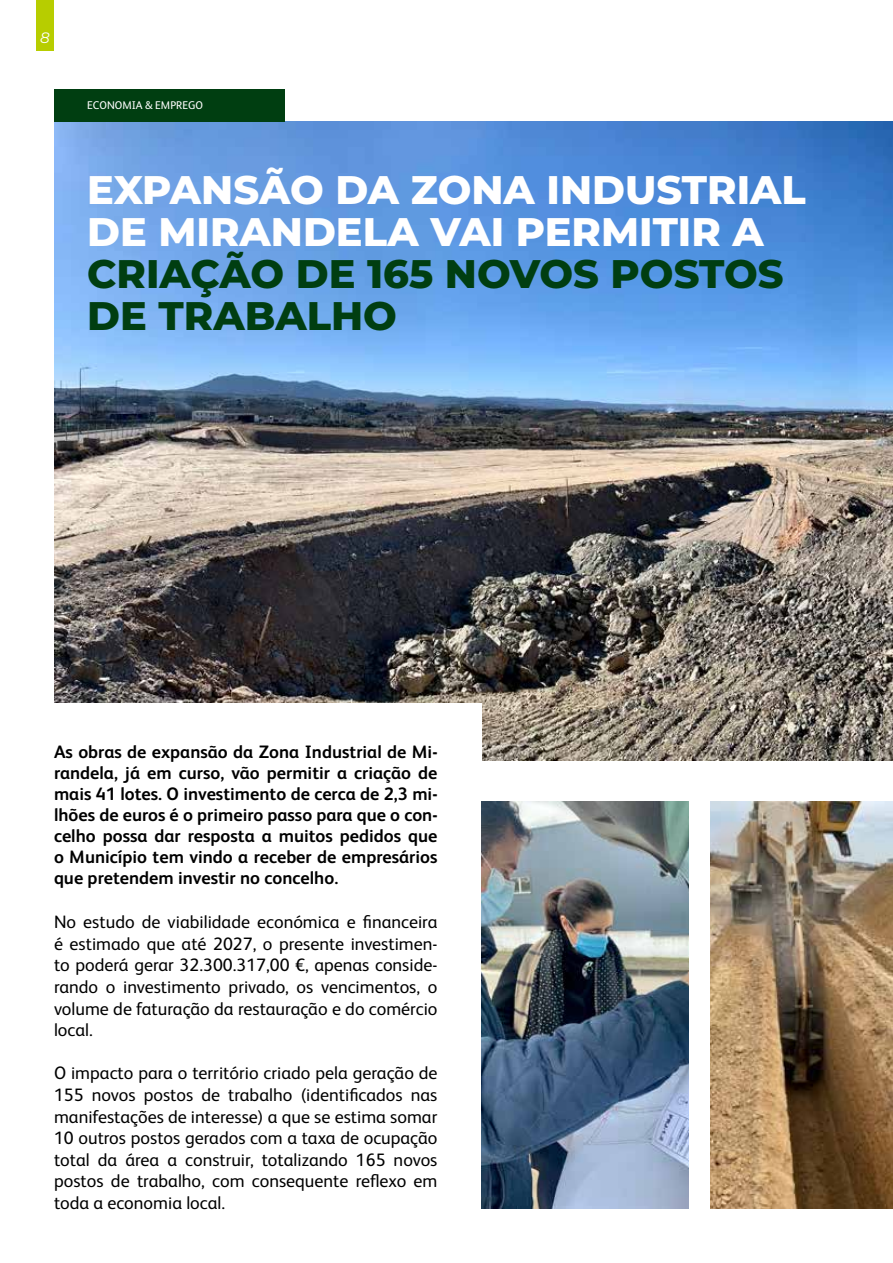
<style>
.page{position:relative;width:893px;height:1263px;background:#fff}
.page>*{position:absolute;margin:0;border:0;box-sizing:border-box;transform-origin:0 0}
.t1{font:800 39.9px/42px "Montserrat";color:#fff}
.t2{font:800 39.9px/42px "Montserrat";color:#003e11}
.t3{font:18px/21.6px "FS Albert Pro";color:#000;text-align:justify}
.t4{font:700 18px/21px "FS Albert Pro";color:#000;text-align:justify}
.t5{font:italic 15.15px "Montserrat";color:#fff}
.t6{font:11.25px "FS Albert Pro";color:#fff}
</style>
<div class="page">
<div style="left:36px;top:0;width:18px;height:50px;background:#b7cd00"></div>
<img style="left:54px;top:121px;width:839px;height:639px">
<div style="left:54px;top:89px;width:231px;height:32px;background:#003e11"></div>
<div style="left:40px;top:703px;width:442px;height:151px;background:#fff"></div>
<img style="left:482px;top:801px;width:207px;height:408px">
<img style="left:710px;top:801px;width:183px;height:408px">
<p class="t5" style="left:40px;top:27px;width:11px">8</p>
<p class="t6" style="left:87px;top:97px;width:117px">ECONOMIA &amp; EMPREGO</p>
<h1 class="t1" style="left:87px;top:166px;width:720px">EXPANSÃO DA ZONA INDUSTRIAL<br>DE MIRANDELA VAI PERMITIR A</h1>
<h1 class="t2" style="left:87px;top:250px;width:698px">CRIAÇÃO DE 165 NOVOS POSTOS<br>DE TRABALHO</h1>
<p class="t4" style="left:54px;top:740px;width:385px">As obras de expansão da Zona Industrial de Mi&shy;randela, já em curso, vão permitir a criação de mais 41 lotes. O investimento de cerca de 2,3 mi&shy;lhões de euros é o primeiro passo para que o con&shy;celho possa dar resposta a muitos pedidos que o Município tem vindo a receber de empresários que pretendem investir no concelho.</p>
<p class="t3" style="left:54px;top:910px;width:385px">No estudo de viabilidade económica e financeira é estimado que até 2027, o presente investimen&shy;to poderá gerar 32.300.317,00 €, apenas conside&shy;rando o investimento privado, os vencimentos, o volume de faturação da restauração e do comércio local.</p>
<p class="t3" style="left:54px;top:1061px;width:385px">O impacto para o território criado pela geração de 155 novos postos de trabalho (identificados nas manifestações de interesse) a que se estima somar 10 outros postos gerados com a taxa de ocupação total da área a construir, totalizando 165 novos postos de trabalho, com consequente reflexo em toda a economia local.</p>
</div>
